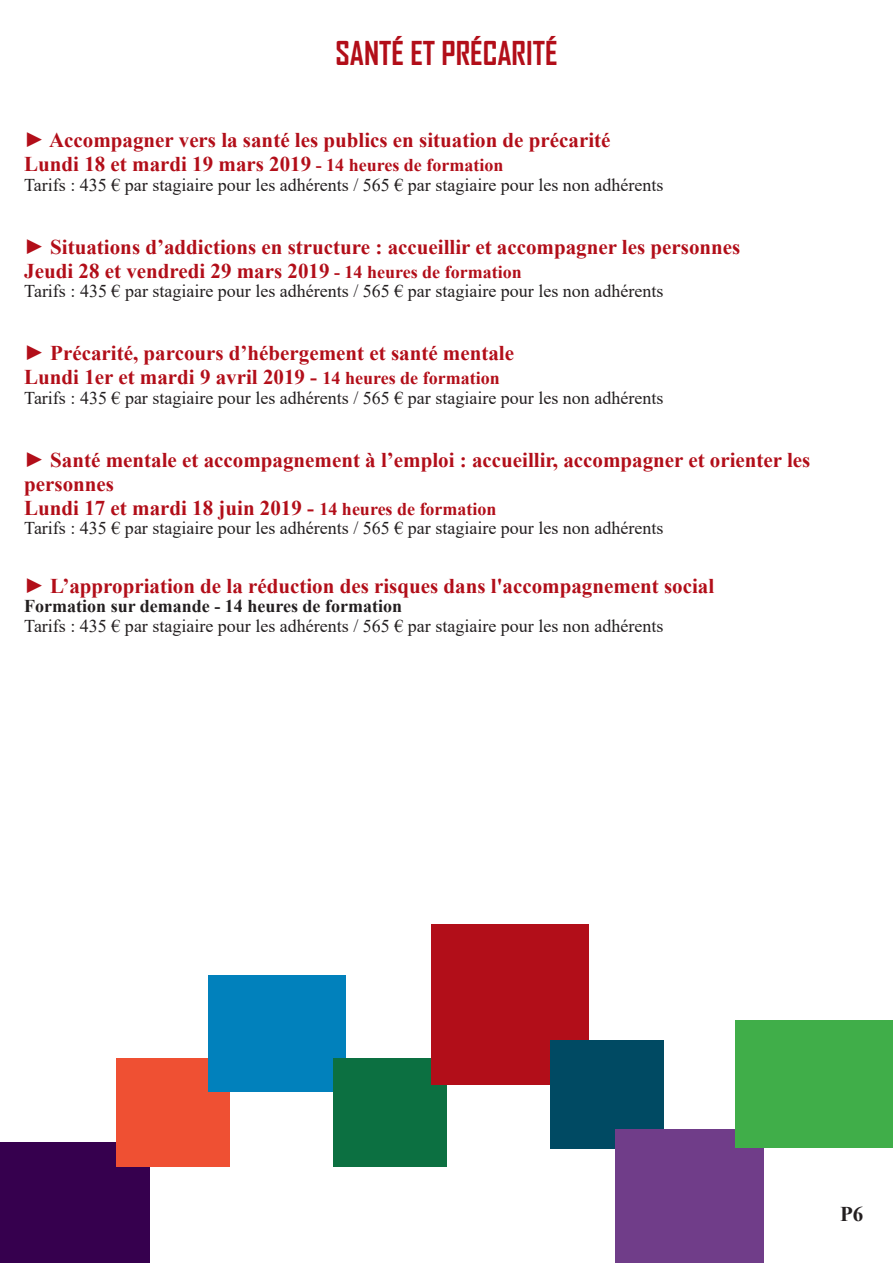
<style>
.page{position:relative;width:893px;height:1263px;background:#fff}
.page>*{position:absolute;margin:0;border:0;box-sizing:border-box;transform-origin:0 0}
.t1{font:700 31.5px "Agency FB";color:#b20e19}
.t2{font:700 21px/24px "Times New Roman";color:#b20e19}
.t3{font:700 21px "Times New Roman";color:#231f20}
.t4{font:18px "Times New Roman";color:#231f20}
.t5{font:700 18px "Times New Roman";color:#231f20}
.s1{font-weight:400}
.s2{font-size:18px}
</style>
<div class="page">
<div style="left:0;top:1143px;width:149px;height:120px;background:#36004e"></div>
<div style="left:116px;top:1059px;width:114px;height:108px;background:#ef5033"></div>
<div style="left:208px;top:975px;width:138px;height:116px;background:#0181bc"></div>
<div style="left:333px;top:1059px;width:113px;height:108px;background:#0c7041"></div>
<div style="left:431px;top:924px;width:158px;height:160px;background:#b20e19"></div>
<div style="left:550px;top:1040px;width:113px;height:108px;background:#004a63"></div>
<div style="left:615px;top:1130px;width:149px;height:133px;background:#703d89"></div>
<div style="left:735px;top:1020px;width:158px;height:128px;background:#40ae49"></div>
<h1 class="t1" style="left:335px;top:33px;width:224px">SANTÉ ET PRÉCARITÉ</h1>
<p class="t2" style="left:24px;top:128px;width:588px"><span class="s1">►</span> Accompagner vers la santé les publics en situation de précarité<br>Lundi 18 et mardi 19 mars 2019 <span class="s2">- 14 heures de formation</span></p>
<p class="t4" style="left:24px;top:172px;width:641px">Tarifs : 435 € par stagiaire pour les adhérents / 565 € par stagiaire pour les non adhérents</p>
<p class="t2" style="left:24px;top:234px;width:718px"><span class="s1">►</span> Situations d’addictions en structure : accueillir et accompagner les personnes<br>Jeudi 28 et vendredi 29 mars 2019 <span class="s2">- 14 heures de formation</span></p>
<p class="t4" style="left:24px;top:279px;width:641px">Tarifs : 435 € par stagiaire pour les adhérents / 565 € par stagiaire pour les non adhérents</p>
<p class="t2" style="left:24px;top:341px;width:491px"><span class="s1">►</span> Précarité, parcours d’hébergement et santé mentale<br>Lundi 1er et mardi 9 avril 2019 - <span class="s2">14 heures de formation</span></p>
<p class="t4" style="left:24px;top:385px;width:641px">Tarifs : 435 € par stagiaire pour les adhérents / 565 € par stagiaire pour les non adhérents</p>
<p class="t2" style="left:24px;top:447px;width:788px"><span class="s1">►</span> Santé mentale et accompagnement à l’emploi : accueillir, accompagner et orienter les personnes<br>Lundi 17 et mardi 18 juin 2019 - <span class="s2">14 heures de formation</span></p>
<p class="t4" style="left:24px;top:516px;width:641px">Tarifs : 435 € par stagiaire pour les adhérents / 565 € par stagiaire pour les non adhérents</p>
<p class="t2" style="left:24px;top:573px;width:691px"><span class="s1">►</span> L’appropriation de la réduction des risques dans l'accompagnement social</p>
<p class="t5" style="left:24px;top:593px;width:379px">Formation sur demande - 14 heures de formation</p>
<p class="t4" style="left:24px;top:613px;width:641px">Tarifs : 435 € par stagiaire pour les adhérents / 565 € par stagiaire pour les non adhérents</p>
<p class="t3" style="left:840px;top:1199px;width:25px">P6</p>
</div>
